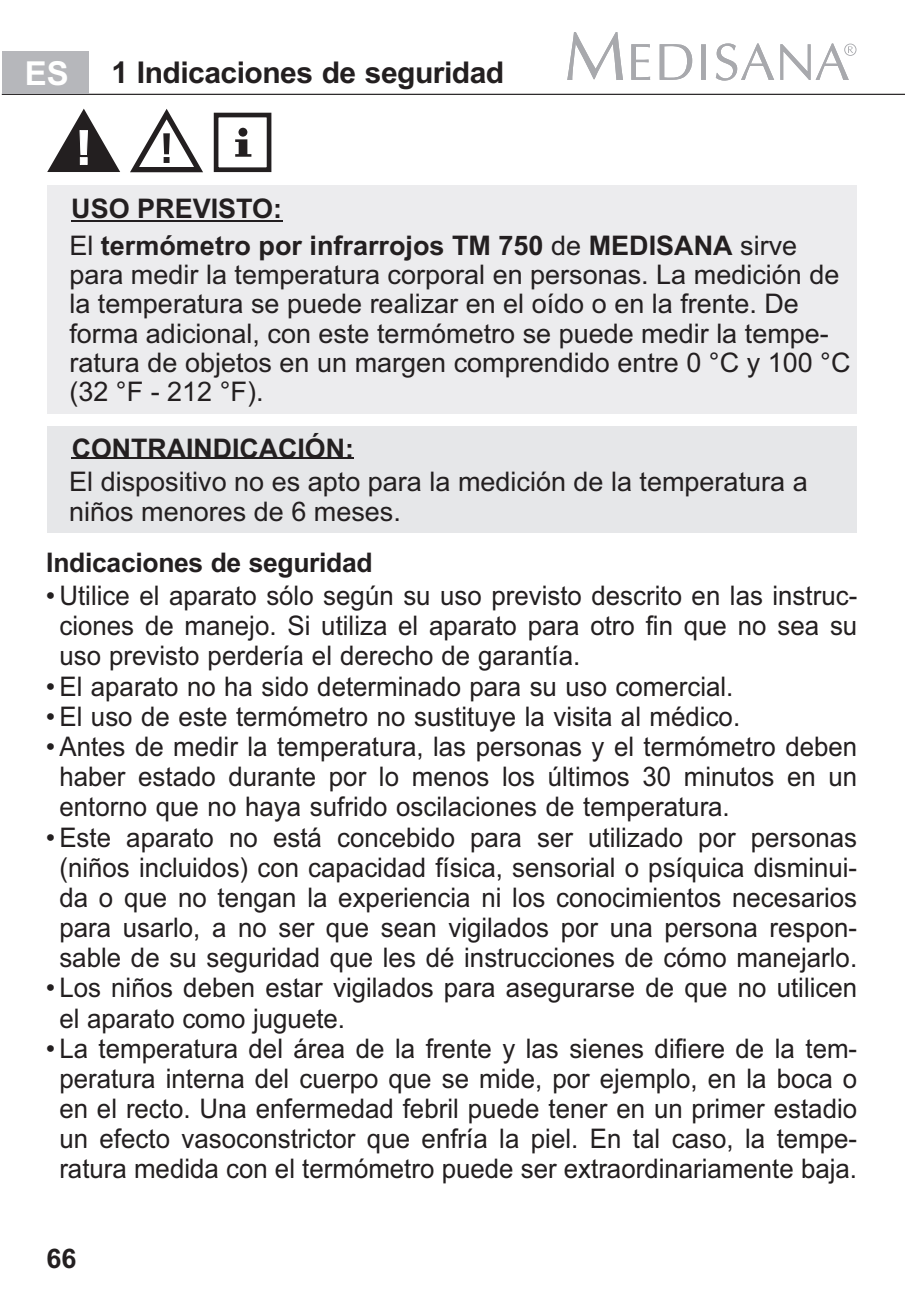
<style>
.page{position:relative;width:905px;height:1305px;background:#fff}
.page>*{position:absolute;margin:0;border:0;box-sizing:border-box;transform-origin:0 0}
.t1{font:700 33px "Arial";color:#fff}
.t2{font:700 30px "Arial";letter-spacing:-.015em;color:#231f20}
.t3{font:27px/29.4px "Arial";color:#231f20}
.t4{font:27px/30.3px "Arial";color:#231f20;scale:.96 1}
.t5{font:700 27px/37.2px "Arial";color:#231f20}
.s1{font-weight:400}
</style>
<div class="page">
<svg style="left:47px;top:108px;width:156px;height:65px"></svg>
<div style="left:214px;top:113px;width:57px;height:59px;border:5px solid #231f20"></div>
<div style="left:238px;top:128px;width:9px;height:9px;background:#231f20;border-radius:50%"></div>
<svg style="left:235px;top:139px;width:16px;height:18px"></svg>
<div style="left:47px;top:185px;width:809px;height:229px;background:#ececee"></div>
<hr style="left:71px;top:220px;width:211px;height:1px;background:#231f20">
<svg style="left:567px;top:32px;width:56px;height:48px"></svg>
<svg style="left:631px;top:44px;width:19px;height:36px"></svg>
<svg style="left:660px;top:44px;width:32px;height:36px"></svg>
<svg style="left:701px;top:44px;width:5px;height:36px"></svg>
<svg style="left:716px;top:43px;width:58px;height:38px"></svg>
<svg style="left:780px;top:43px;width:76px;height:37px"></svg>
<hr style="left:2px;top:94px;width:903px;height:1px;background:#231f20">
<div style="left:2px;top:51px;width:87px;height:42px;background:#b6b7bb"></div>
<div style="left:47px;top:426px;width:809px;height:106px;background:#e6e7e9"></div>
<hr style="left:72px;top:457px;width:282px;height:2px;background:#231f20">
<p class="t1" style="left:25px;top:61px;width:46px">ES</p>
<p class="t2" style="left:112px;top:61px;width:394px">1 Indicaciones de seguridad</p>
<p class="t5" style="left:69px;top:192px;width:729px">USO PREVISTO:<br><span class="s1">El</span> termómetro por infrarrojos TM 750 <span class="s1">de</span> MEDISANA <span class="s1">sirve</span></p>
<p class="t3" style="left:69px;top:262px;width:782px">para medir la temperatura corporal en personas. La medición de la temperatura se puede realizar en el oído o en la frente. De forma adicional, con este termómetro se puede medir la tempe&shy;ratura de objetos en un margen comprendido entre 0 °C y 100 °C (32 °F - 212 °F).</p>
<p class="t5" style="left:72px;top:432px;width:284px">CONTRAINDICACIÓN:</p>
<p class="t3" style="left:69px;top:469px;width:740px;line-height:30.3px">El dispositivo no es apto para la medición de la temperatura a niños menores de 6 meses.</p>
<p class="t5" style="left:46px;top:546px;width:328px">Indicaciones de seguridad</p>
<p class="t3" style="left:46px;top:583px;width:813px">•Utilice el aparato sólo según su uso previsto descrito en las instruc-</p>
<p class="t4" style="left:59px;top:613px;width:832px">ciones de manejo. Si utiliza el aparato para otro fin que no sea su uso previsto perdería el derecho de garantía.</p>
<p class="t3" style="left:46px;top:674px;width:689px">•El aparato no ha sido determinado para su uso comercial.</p>
<p class="t3" style="left:46px;top:704px;width:696px">•El uso de este termómetro no sustituye la visita al médico.</p>
<p class="t3" style="left:46px;top:734px;width:813px">•Antes de medir la temperatura, las personas y el termómetro deben</p>
<p class="t4" style="left:59px;top:764px;width:832px">haber estado durante por lo menos los últimos 30 minutos en un entorno que no haya sufrido oscilaciones de temperatura.</p>
<p class="t4" style="left:59px;top:854px;width:832px;text-align:justify">(niños incluidos) con capacidad física, sensorial o psíquica disminui&shy;da o que no tengan la experiencia ni los conocimientos necesarios para usarlo, a no ser que sean vigilados por una persona respon&shy;sable de su seguridad que les dé instrucciones de cómo manejarlo.</p>
<p class="t4" style="left:59px;top:1005px;width:299px">el aparato como juguete.</p>
<p class="t4" style="left:59px;top:1065px;width:832px;text-align:justify">peratura interna del cuerpo que se mide, por ejemplo, en la boca o en el recto. Una enfermedad febril puede tener en un primer estadio un efecto vasoconstrictor que enfría la piel. En tal caso, la tempe&shy;ratura medida con el termómetro puede ser extraordinariamente baja.</p>
<p class="t3" style="left:46px;top:825px;width:813px">•Este aparato no está concebido para ser utilizado por personas</p>
<p class="t3" style="left:46px;top:975px;width:813px">•Los niños deben estar vigilados para asegurarse de que no utilicen</p>
<p class="t3" style="left:46px;top:1036px;width:813px">•La temperatura del área de la frente y las sienes difiere de la tem-</p>
<p class="t5" style="left:47px;top:1242px;width:32px">66</p>
</div>
